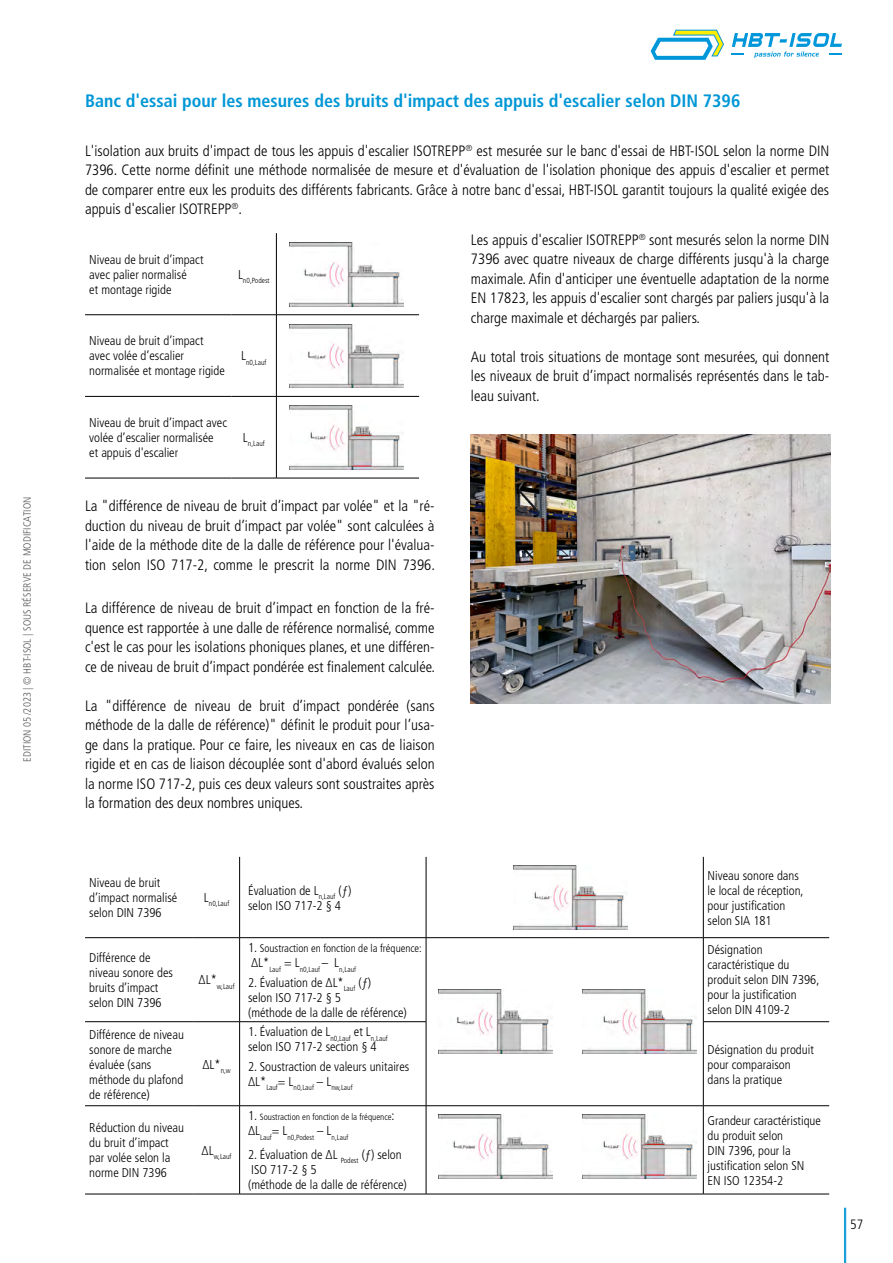
<style>
.page{position:relative;width:893px;height:1263px;background:#fff}
.page>*{position:absolute;margin:0;border:0;box-sizing:border-box;transform-origin:0 0}
.Untertitel_blau{font:700 condensed 18px "Frutiger LT Std";color:#0097d6}
.Fliesstext_schwarz{font:300 condensed 15px/19.5px "Frutiger LT Std";color:#000;text-align:justify}
.t1{font:300 condensed 13.5px "Frutiger LT Std";color:#000}
.Fliesstext__Tabelle{font:300 condensed 12.75px/15px "Frutiger LT Std";color:#000}
.Fliesstext__Tabelle-2{font:300 condensed 10.95px "Frutiger LT Std";color:#000}
.t2{font:300 condensed 10.5px "Frutiger LT Std";letter-spacing:.005em;color:#575756}
.Fliesstext__Tabelle-3{font:300 condensed 9px "Frutiger LT Std";color:#000}
.Fliesstext__Tabelle-4{font:300 condensed 7.5px "Frutiger LT Std";color:#000}
.s1{font-size:12.75px}
</style>
<div class="page">
<svg style="left:732px;top:33px;width:110px;height:25px"></svg>
<svg style="left:651px;top:30px;width:73px;height:30px"></svg>
<hr style="left:844px;top:1208px;width:2px;height:55px;background:#0097da">
<img style="left:471px;top:434px;width:359px;height:270px">
<hr style="left:276px;top:233px;width:1px;height:82px;background:#000">
<hr style="left:276px;top:315px;width:1px;height:81px;background:#000">
<hr style="left:276px;top:397px;width:1px;height:81px;background:#000">
<hr style="left:85px;top:314px;width:146px;height:1px;background:#000">
<hr style="left:231px;top:314px;width:45px;height:1px;background:#000">
<hr style="left:276px;top:314px;width:143px;height:1px;background:#000">
<hr style="left:85px;top:396px;width:146px;height:1px;background:#000">
<hr style="left:231px;top:396px;width:45px;height:1px;background:#000">
<hr style="left:276px;top:396px;width:143px;height:1px;background:#000">
<hr style="left:85px;top:478px;width:146px;height:1px;background:#000">
<hr style="left:231px;top:478px;width:45px;height:1px;background:#000">
<hr style="left:276px;top:478px;width:143px;height:1px;background:#000">
<img style="left:289px;top:242px;width:114px;height:64px">
<img style="left:289px;top:324px;width:114px;height:64px">
<img style="left:289px;top:406px;width:114px;height:63px">
<hr style="left:85px;top:937px;width:109px;height:1px;background:#000">
<hr style="left:703px;top:937px;width:126px;height:1px;background:#000">
<hr style="left:85px;top:1021px;width:109px;height:1px;background:#000">
<hr style="left:703px;top:1021px;width:126px;height:1px;background:#000">
<hr style="left:194px;top:937px;width:46px;height:1px;background:#000">
<hr style="left:240px;top:937px;width:186px;height:1px;background:#000">
<hr style="left:426px;top:937px;width:144px;height:1px;background:#000">
<hr style="left:570px;top:937px;width:133px;height:1px;background:#000">
<hr style="left:194px;top:1021px;width:46px;height:1px;background:#000">
<hr style="left:240px;top:1021px;width:186px;height:1px;background:#000">
<hr style="left:85px;top:1105px;width:109px;height:1px;background:#000">
<hr style="left:703px;top:1105px;width:126px;height:1px;background:#000">
<hr style="left:85px;top:1194px;width:109px;height:1px;background:#000">
<hr style="left:703px;top:1194px;width:126px;height:1px;background:#000">
<hr style="left:194px;top:1105px;width:46px;height:1px;background:#000">
<hr style="left:240px;top:1105px;width:186px;height:1px;background:#000">
<hr style="left:426px;top:1105px;width:144px;height:1px;background:#000">
<hr style="left:570px;top:1105px;width:133px;height:1px;background:#000">
<hr style="left:194px;top:1194px;width:46px;height:1px;background:#000">
<hr style="left:240px;top:1194px;width:186px;height:1px;background:#000">
<hr style="left:426px;top:1194px;width:144px;height:1px;background:#000">
<hr style="left:570px;top:1194px;width:133px;height:1px;background:#000">
<hr style="left:426px;top:857px;width:1px;height:80px;background:#000">
<hr style="left:426px;top:938px;width:1px;height:83px;background:#000">
<hr style="left:426px;top:1022px;width:1px;height:83px;background:#000">
<hr style="left:426px;top:1106px;width:1px;height:88px;background:#000">
<hr style="left:703px;top:857px;width:1px;height:80px;background:#000">
<hr style="left:703px;top:938px;width:1px;height:83px;background:#000">
<hr style="left:703px;top:1022px;width:1px;height:83px;background:#000">
<hr style="left:703px;top:1106px;width:1px;height:88px;background:#000">
<hr style="left:239px;top:857px;width:1px;height:80px;background:#000">
<hr style="left:239px;top:938px;width:1px;height:83px;background:#000">
<hr style="left:239px;top:1022px;width:1px;height:83px;background:#000">
<hr style="left:239px;top:1106px;width:1px;height:88px;background:#000">
<img style="left:513px;top:865px;width:114px;height:64px">
<img style="left:439px;top:990px;width:114px;height:63px">
<img style="left:583px;top:990px;width:114px;height:63px">
<img style="left:439px;top:1114px;width:114px;height:64px">
<img style="left:583px;top:1114px;width:114px;height:64px">
<p class="t2" style="left:21px;top:762px;width:267px;rotate:-90deg">EDITION 05 /2023 | © HBT-ISOL | SOUS RÉSERVE DE MODIFICATION</p>
<p class="Untertitel_blau" style="left:85px;top:90px;width:657px">Banc d'essai pour les mesures des bruits d'impact des appuis d'escalier selon DIN 7396</p>
<p class="Fliesstext_schwarz" style="left:85px;top:141px;width:746px">L'isolation aux bruits d'impact de tous les appuis d'escalier ISOTREPP<sup>®</sup> est mesurée sur le banc d'essai de HBT-ISOL selon la norme DIN 7396. Cette norme définit une méthode normalisée de mesure et d'évaluation de l'isolation phonique des appuis d'escalier et permet de comparer entre eux les produits des différents fabricants. Grâce à notre banc d'essai, HBT-ISOL garantit toujours la qualité exigée des appuis d'escalier ISOTREPP<sup>®</sup>.</p>
<p class="Fliesstext_schwarz" style="left:471px;top:230px;width:360px">Les appuis d'escalier ISOTREPP<sup>®</sup> sont mesurés selon la norme DIN 7396 avec quatre niveaux de charge différents jusqu'à la charge maximale. Afin d'anticiper une éventuelle adaptation de la norme EN 17823, les appuis d'escalier sont chargés par paliers jusqu'à la charge maximale et déchargés par paliers.</p>
<p class="Fliesstext_schwarz" style="left:471px;top:347px;width:360px">Au total trois situations de montage sont mesurées, qui donnent les niveaux de bruit d’impact normalisés représentés dans le tab&shy;leau suivant.</p>
<p class="Fliesstext__Tabelle" style="left:89px;top:252px;width:116px">Niveau de bruit d’impact avec palier normalisé<br>et montage rigide</p>
<p class="Fliesstext__Tabelle-4" style="left:238px;top:276px;width:33px"><sup>L</sup>n0,Podest</p>
<p class="Fliesstext__Tabelle" style="left:89px;top:334px;width:137px">Niveau de bruit d’impact avec volée d’escalier normalisée et montage rigide</p>
<p class="Fliesstext__Tabelle-4" style="left:241px;top:358px;width:27px"><sup>L</sup>n0,Lauf</p>
<p class="Fliesstext__Tabelle" style="left:89px;top:415px;width:139px">Niveau de bruit d’impact avec volée d’escalier normalisée<br>et appuis d'escalier</p>
<p class="Fliesstext__Tabelle-4" style="left:243px;top:439px;width:23px"><sup>L</sup>n,Lauf</p>
<p class="Fliesstext_schwarz" style="left:85px;top:497px;width:352px">La "différence de niveau de bruit d’impact par volée" et la "ré&shy;duction du niveau de bruit d’impact par volée" sont calculées à l'aide de la méthode dite de la dalle de référence pour l'évalua&shy;tion selon ISO 717-2, comme le prescrit la norme DIN 7396.</p>
<p class="Fliesstext_schwarz" style="left:85px;top:598px;width:352px">La différence de niveau de bruit d’impact en fonction de la fré&shy;quence est rapportée à une dalle de référence normalisé, comme c'est le cas pour les isolations phoniques planes, et une différen&shy;ce de niveau de bruit d’impact pondérée est finalement calculée.</p>
<p class="Fliesstext_schwarz" style="left:85px;top:696px;width:351px">La "différence de niveau de bruit d’impact pondérée (sans méthode de la dalle de référence)" définit le produit pour l’usa&shy;ge dans la pratique. Pour ce faire, les niveaux en cas de liaison rigide et en cas de liaison découplée sont d'abord évalués selon la norme ISO 717-2, puis ces deux valeurs sont soustraites après la formation des deux nombres uniques.</p>
<p class="Fliesstext__Tabelle" style="left:89px;top:875px;width:90px">Niveau de bruit d’impact normalisé selon DIN 7396</p>
<p class="Fliesstext__Tabelle" style="left:89px;top:950px;width:85px">Différence de niveau sonore des bruits d’impact selon DIN 7396</p>
<p class="Fliesstext__Tabelle" style="left:89px;top:1027px;width:96px">Différence de niveau sonore de marche évaluée (sans méthode du plafond de référence)</p>
<p class="Fliesstext__Tabelle" style="left:89px;top:1120px;width:96px">Réduction du niveau du bruit d’impact par volée selon la norme DIN 7396</p>
<p class="Fliesstext__Tabelle-4" style="left:204px;top:899px;width:27px"><sup>L</sup>n0,Lauf</p>
<p class="Fliesstext__Tabelle" style="left:248px;top:883px;width:105px">Évaluation de L<sub>n,Lauf</sub> (ƒ) selon ISO 717-2 § 4</p>
<p class="Fliesstext__Tabelle-4" style="left:199px;top:982px;width:38px"><sup>∆L*</sup>w,Lauf</p>
<p class="Fliesstext__Tabelle" style="left:202px;top:1057px;width:30px">∆L*<sub>n,w</sub></p>
<p class="Fliesstext__Tabelle-4" style="left:202px;top:1152px;width:31px"><sup>∆L</sup>w,Lauf</p>
<p class="Fliesstext__Tabelle-2" style="left:248px;top:942px;width:175px"><span class="s1">1.</span> Soustraction en fonction de la fréquence:</p>
<p class="Fliesstext__Tabelle-4" style="left:251px;top:965px;width:106px"><sup>∆L*</sup>Lauf <sup>=</sup> <sup>L</sup>n0,Lauf <sup>–</sup> <sup>L</sup>n,Lauf</p>
<p class="Fliesstext__Tabelle" style="left:248px;top:975px;width:124px">2. Évaluation de ∆L*<sub>Lauf</sub> (ƒ)</p>
<p class="Fliesstext__Tabelle" style="left:248px;top:990px;width:160px">selon ISO 717-2 § 5<br>(méthode de la dalle de référence)</p>
<p class="Fliesstext__Tabelle" style="left:248px;top:1025px;width:141px">1. Évaluation de L<sub>n0,Lauf</sub> et L<sub>n,Lauf </sub>selon ISO 717-2 section § 4</p>
<p class="Fliesstext__Tabelle" style="left:248px;top:1059px;width:163px">2. Soustraction de valeurs unitaires</p>
<p class="Fliesstext__Tabelle-4" style="left:248px;top:1083px;width:106px"><sup>∆L*</sup>Lauf<sup>=</sup> <sup>L</sup>n0,Lauf <sup>–</sup> <sup>L</sup>nw,Lauf</p>
<p class="Fliesstext__Tabelle-3" style="left:248px;top:1112px;width:148px"><span class="s1">1.</span> Soustraction en fonction de la fréquence<span class="s1">:</span></p>
<p class="Fliesstext__Tabelle-4" style="left:248px;top:1133px;width:102px"><sup>∆L</sup>Lauf<sup>=</sup> <sup>L</sup>n0,Podest <sup>–</sup> <sup>L</sup>n,Lauf</p>
<p class="Fliesstext__Tabelle" style="left:248px;top:1147px;width:155px">2. Évaluation de ∆L <sub>Podest</sub> (ƒ) selon</p>
<p class="Fliesstext__Tabelle" style="left:248px;top:1162px;width:160px">ISO 717-2 § 5<br>(méthode de la dalle de référence)</p>
<p class="Fliesstext__Tabelle" style="left:708px;top:868px;width:98px">Niveau sonore dans le local de réception, pour justification selon SIA 181</p>
<p class="Fliesstext__Tabelle" style="left:708px;top:943px;width:113px">Désignation caractéristique du produit selon DIN 7396, pour la justification selon DIN 4109-2</p>
<p class="Fliesstext__Tabelle" style="left:708px;top:1042px;width:108px">Désignation du produit pour comparaison dans la pratique</p>
<p class="Fliesstext__Tabelle" style="left:708px;top:1113px;width:115px">Grandeur caractéristique du produit selon<br>DIN 7396, pour la justification selon SN<br>EN ISO 12354-2</p>
<p class="t1" style="left:850px;top:1216px;width:14px">57</p>
</div>
